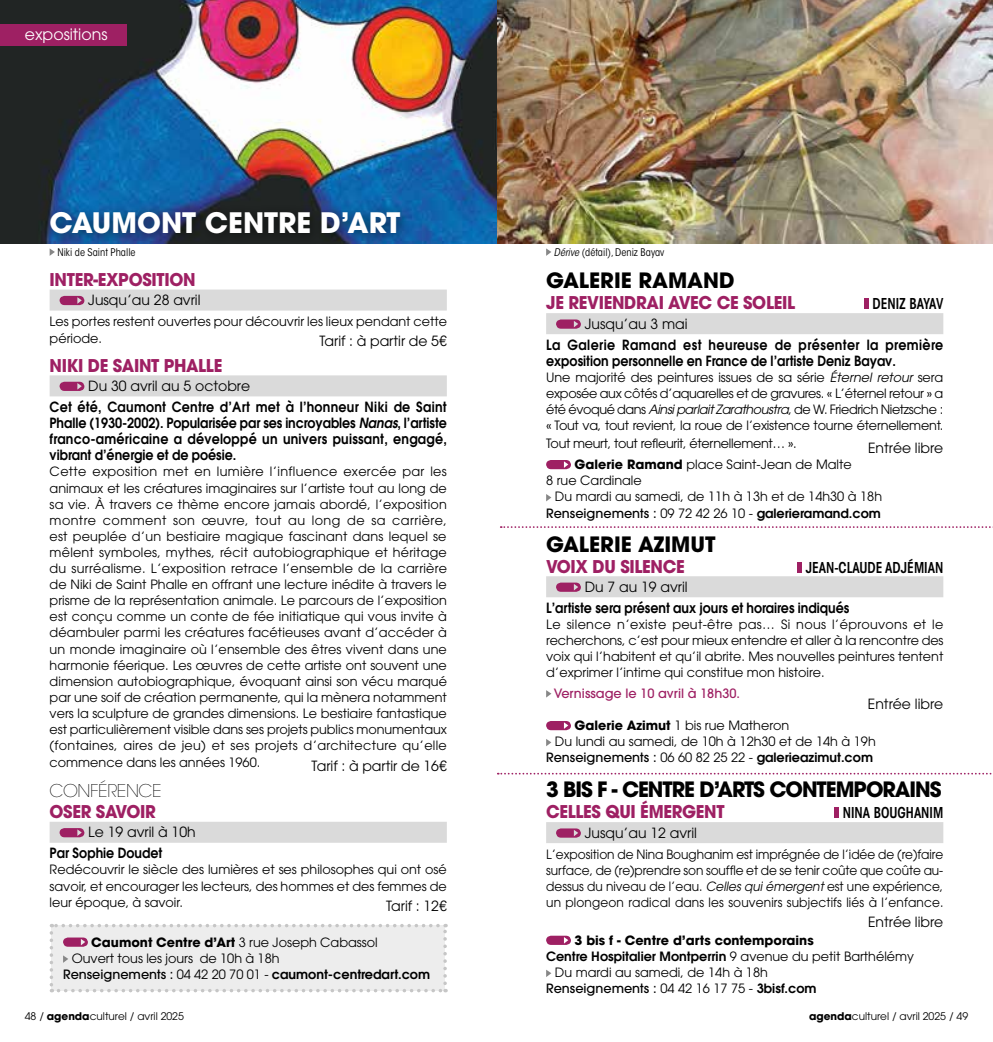
<style>
.page{position:relative;width:993px;height:1042px;background:#fff}
.page>*{position:absolute;margin:0;border:0;box-sizing:border-box;transform-origin:0 0}
.t1{font:700 28px "ITC Avant Garde Pro";color:#fff}
.t2{font:700 21px "ITC Avant Garde Pro";letter-spacing:-.05em;color:#000}
.t3{font:700 21px "ITC Avant Garde Pro";color:#000}
.t4{font:700 17.5px "ITC Avant Garde Pro";letter-spacing:-.02em;color:#9e2063;scale:.94 1}
.t5{font:200 17.5px "ITC Avant Garde Pro";letter-spacing:-.02em;color:#000}
.t6{font:15.75px "ITC Avant Garde Pro";color:#fff}
.t7{font:600 condensed 14.88px "ITC Avant Garde Std";color:#000;scale:.92 1}
.t8{font:600 14px/16.1px "ITC Avant Garde Pro";color:#000;text-align:justify;scale:.9 1}
.t9{font:14px "ITC Avant Garde Pro";color:#000}
.t10{font:12.78px/16.1px "ITC Avant Garde Pro";color:#000;text-align:justify}
.t11{font:12.78px/16.1px "ITC Avant Garde Pro";color:#000;text-align:justify;scale:.95 1}
.t12{font:600 12.78px "ITC Avant Garde Pro";color:#000}
.t13{font:700 12.78px "ITC Avant Garde Pro";color:#000}
.t14{font:12.78px "ITC Avant Garde Pro";letter-spacing:-.025em;color:#000}
.t15{font:500 12.78px "ITC Avant Garde Pro";color:#000}
.t16{font:500 12.78px "ITC Avant Garde Pro";color:#9e2063}
.t17{font:10.5px "ITC Avant Garde Pro";color:#000}
.t18{font:condensed 10.5px "ITC Avant Garde Std";color:#000}
.s1{font-style:italic}
.s2{font-weight:400}
.s3{font-weight:500}
.s4{font-weight:700}
.s5{font-weight:600}
</style>
<div class="page">
<img style="left:0;top:0;width:992px;height:243px">
<svg style="left:546px;top:248px;width:5px;height:8px"></svg>
<div style="left:0;top:25px;width:126px;height:21px;background:#9e2063"></div>
<svg style="left:50px;top:924px;width:396px;height:68px;background:#ebeaea"></svg>
<div style="left:42px;top:204px;width:370px;height:42px;background:#000;opacity:.5"></div>
<svg style="left:50px;top:248px;width:5px;height:8px"></svg>
<div style="left:50px;top:289px;width:396px;height:21px;background:#dadada"></div>
<svg style="left:60px;top:296px;width:24px;height:9px"></svg>
<div style="left:50px;top:822px;width:396px;height:21px;background:#dadada"></div>
<svg style="left:60px;top:828px;width:24px;height:9px"></svg>
<div style="left:50px;top:375px;width:396px;height:21px;background:#dadada"></div>
<svg style="left:60px;top:382px;width:24px;height:9px"></svg>
<div style="left:546px;top:313px;width:397px;height:21px;background:#dadada"></div>
<div style="left:863px;top:298px;width:5px;height:11px;background:#9e2063"></div>
<svg style="left:556px;top:319px;width:24px;height:10px"></svg>
<svg style="left:546px;top:460px;width:24px;height:9px"></svg>
<svg style="left:546px;top:494px;width:5px;height:7px"></svg>
<div style="left:546px;top:822px;width:397px;height:21px;background:#dadada"></div>
<div style="left:834px;top:807px;width:5px;height:11px;background:#9e2063"></div>
<svg style="left:556px;top:828px;width:24px;height:9px"></svg>
<svg style="left:546px;top:935px;width:24px;height:10px"></svg>
<svg style="left:546px;top:970px;width:5px;height:7px"></svg>
<div style="left:546px;top:576px;width:397px;height:21px;background:#dadada"></div>
<div style="left:796px;top:561px;width:5px;height:11px;background:#9e2063"></div>
<svg style="left:556px;top:582px;width:24px;height:10px"></svg>
<svg style="left:546px;top:690px;width:5px;height:7px"></svg>
<svg style="left:546px;top:721px;width:24px;height:9px"></svg>
<svg style="left:546px;top:739px;width:5px;height:7px"></svg>
<svg style="left:500px;top:526px;width:493px;height:2px"></svg>
<svg style="left:497px;top:773px;width:495px;height:1px"></svg>
<p class="t6" style="left:25px;top:25px;width:84px">expositions</p>
<h1 class="t1" style="left:50px;top:204px;width:352px">CAUMONT CENTRE D’ART</h1>
<p class="t18" style="left:57px;top:246px;width:80px">Niki de Saint Phalle</p>
<h3 class="t4" style="left:50px;top:268px;width:157px">INTER-EXPOSITION</h3>
<p class="t9" style="left:88px;top:291px;width:114px">Jusqu’au 28 avril</p>
<p class="t10" style="left:50px;top:313px;width:399px;line-height:16.8px">Les portes restent ouvertes pour découvrir les lieux pendant cette période.</p>
<p class="t9" style="left:319px;top:333px;width:129px">Tarif : à partir de 5€</p>
<h3 class="t4" style="left:50px;top:353px;width:185px">NIKI DE SAINT PHALLE</h3>
<p class="t9" style="left:88px;top:377px;width:163px">Du 30 avril au 5 octobre</p>
<p class="t8" style="left:50px;top:399px;width:443px">Cet été, Caumont Centre d’Art met à l’honneur Niki de Saint Phalle (1930-2002). Popularisée par ses incroyables <span class="s1">Nanas</span>, l’artiste franco-américaine a développé un univers puissant, engagé, vibrant d’énergie et de poésie.</p>
<p class="t10" style="left:50px;top:463px;width:399px">Cette exposition met en lumière l’influence exercée par les animaux et les créatures imaginaires sur l’artiste tout au long de sa vie. À travers ce thème encore jamais abordé, l’exposition montre comment son œuvre, tout au long de sa carrière, est peuplée d’un bestiaire magique fascinant dans lequel se mêlent symboles, mythes, récit autobiographique et héritage du surréalisme. L’exposition retrace l’ensemble de la carrière de Niki de Saint Phalle en offrant une lecture inédite à travers le prisme de la représentation animale. Le parcours de l’exposition est conçu comme un conte de fée initiatique qui vous invite à déambuler parmi les créatures facétieuses avant d’accéder à un monde imaginaire où l’ensemble des êtres vivent dans une harmonie féerique. Les œuvres de cette artiste ont souvent une dimension autobiographique, évoquant ainsi son vécu marqué par une soif de création permanente, qui la mènera notamment vers la sculpture de grandes dimensions. Le bestiaire fantastique est particulièrement visible dans ses projets publics monumentaux (fontaines, aires de jeu) et ses projets d’architecture qu’elle commence dans les années 1960.</p>
<p class="t9" style="left:311px;top:756px;width:137px">Tarif : à partir de 16€</p>
<h3 class="t5" style="left:50px;top:779px;width:113px">CONFÉRENCE</h3>
<h3 class="t4" style="left:50px;top:800px;width:114px">OSER SAVOIR</h3>
<p class="t9" style="left:88px;top:823px;width:109px">Le 19 avril à 10h</p>
<p class="t8" style="left:50px;top:845px;width:127px">Par Sophie Doudet</p>
<p class="t10" style="left:50px;top:861px;width:398px">Redécouvrir le siècle des lumières et ses philosophes qui ont osé savoir, et encourager les lecteurs, des hommes et des femmes de leur époque, à savoir.</p>
<p class="t9" style="left:386px;top:897px;width:62px">Tarif : 12€</p>
<p class="t13" style="left:91px;top:933px;width:288px">Caumont Centre d’Art <span class="s2">3 rue Joseph Cabassol</span></p>
<p class="t10" style="left:72px;top:950px;width:209px">Ouvert tous les jours de 10h à 18h</p>
<p class="t12" style="left:63px;top:966px;width:368px"><span class="s3">Renseignements :</span> <span class="s2">04 42 20 70 01 -</span> caumont-centredart.com</p>
<p class="t18" style="left:553px;top:246px;width:112px"><span class="s1">Dérive</span> (détail), Deniz Bayav</p>
<h2 class="t3" style="left:546px;top:267px;width:190px">GALERIE RAMAND</h2>
<h3 class="t4" style="left:546px;top:291px;width:266px">JE REVIENDRAI AVEC CE SOLEIL</h3>
<p class="t7" style="left:872px;top:295px;width:78px">DENIZ BAYAV</p>
<p class="t9" style="left:584px;top:315px;width:104px">Jusqu’au 3 mai</p>
<p class="t8" style="left:546px;top:336px;width:442px">La Galerie Ramand est heureuse de présenter la première exposition personnelle en France de l’artiste Deniz Bayav.</p>
<p class="t10" style="left:546px;top:369px;width:398px">Une majorité des peintures issues de sa série <span class="s1">Éternel retour</span> sera exposée aux côtés d’aquarelles et de gravures. « L’éternel retour » a été évoqué dans <span class="s1">Ainsi parlait Zarathoustra</span>, de W. Friedrich Nietzsche : « Tout va, tout revient, la roue de l’existence tourne éternellement.</p>
<p class="t14" style="left:546px;top:435px;width:252px">Tout meurt, tout refleurit, éternellement… ».</p>
<p class="t9" style="left:867px;top:439px;width:77px">Entrée libre</p>
<p class="t10" style="left:546px;top:456px;width:307px;text-indent:28px"><span class="s4">Galerie Ramand</span> place Saint-Jean de Malte<br>8 rue Cardinale</p>
<p class="t10" style="left:546px;top:488px;width:337px;text-align:right">Du mardi au samedi, de 11h à 13h et de 14h30 à 18h<br><span class="s3">Renseignements :</span> 09 72 42 26 10 - <span class="s5">galerieramand.com</span></p>
<h2 class="t3" style="left:546px;top:530px;width:171px">GALERIE AZIMUT</h2>
<h3 class="t4" style="left:546px;top:554px;width:149px">VOIX DU SILENCE</h3>
<p class="t7" style="left:805px;top:558px;width:151px">JEAN-CLAUDE ADJÉMIAN</p>
<p class="t9" style="left:584px;top:578px;width:104px">Du 7 au 19 avril</p>
<p class="t8" style="left:546px;top:599px;width:338px">L’artiste sera présent aux jours et horaires indiqués</p>
<p class="t10" style="left:546px;top:616px;width:399px">Le silence n’existe peut-être pas… Si nous l’éprouvons et le recherchons, c’est pour mieux entendre et aller à la rencontre des voix qui l’habitent et qu’il abrite. Mes nouvelles peintures tentent d’exprimer l’intime qui constitue mon histoire.</p>
<p class="t16" style="left:553px;top:685px;width:187px">Vernissage le 10 avril à 18h30.</p>
<p class="t9" style="left:867px;top:695px;width:77px">Entrée libre</p>
<p class="t10" style="left:574px;top:717px;width:216px"><span class="s4">Galerie Azimut</span> 1 bis rue Matheron</p>
<p class="t10" style="left:554px;top:733px;width:322px">Du lundi au samedi, de 10h à 12h30 et de 14h à 19h</p>
<p class="t12" style="left:546px;top:749px;width:328px"><span class="s3">Renseignements :</span> <span class="s2">06 60 82 25 22 -</span> galerieazimut.com</p>
<h2 class="t2" style="left:546px;top:775px;width:397px">3 BIS F - CENTRE D’ARTS CONTEMPORAINS</h2>
<h3 class="t4" style="left:546px;top:800px;width:191px">CELLES QUI ÉMERGENT</h3>
<p class="t7" style="left:842px;top:804px;width:111px">NINA BOUGHANIM</p>
<p class="t9" style="left:584px;top:824px;width:114px">Jusqu’au 12 avril</p>
<p class="t11" style="left:546px;top:846px;width:419px">L’exposition de Nina Boughanim est imprégnée de l’idée de (re)faire surface, de (re)prendre son souffle et de se tenir coûte que coûte au&shy;dessus du niveau de l’eau. <span class="s1">Celles qui émergent</span> est une expérience, un plongeon radical dans les souvenirs subjectifs liés à l’enfance.</p>
<p class="t9" style="left:867px;top:913px;width:77px">Entrée libre</p>
<p class="t13" style="left:574px;top:931px;width:241px">3 bis f - Centre d’arts contemporains</p>
<p class="t12" style="left:546px;top:948px;width:369px">Centre Hospitalier Montperrin <span class="s2">9 avenue du petit Barthélémy</span></p>
<p class="t10" style="left:554px;top:964px;width:214px">Du mardi au samedi, de 14h à 18h</p>
<p class="t15" style="left:546px;top:980px;width:272px">Renseignements : <span class="s2">04 42 16 17 75 -</span> <span class="s5">3bisf.com</span></p>
<p class="t17" style="left:25px;top:1009px;width:161px">48 / <span class="s4">agenda</span>culturel / avril 2025</p>
<p class="t17" style="left:808px;top:1009px;width:161px"><span class="s4">agenda</span>culturel / avril 2025 / 49</p>
</div>
